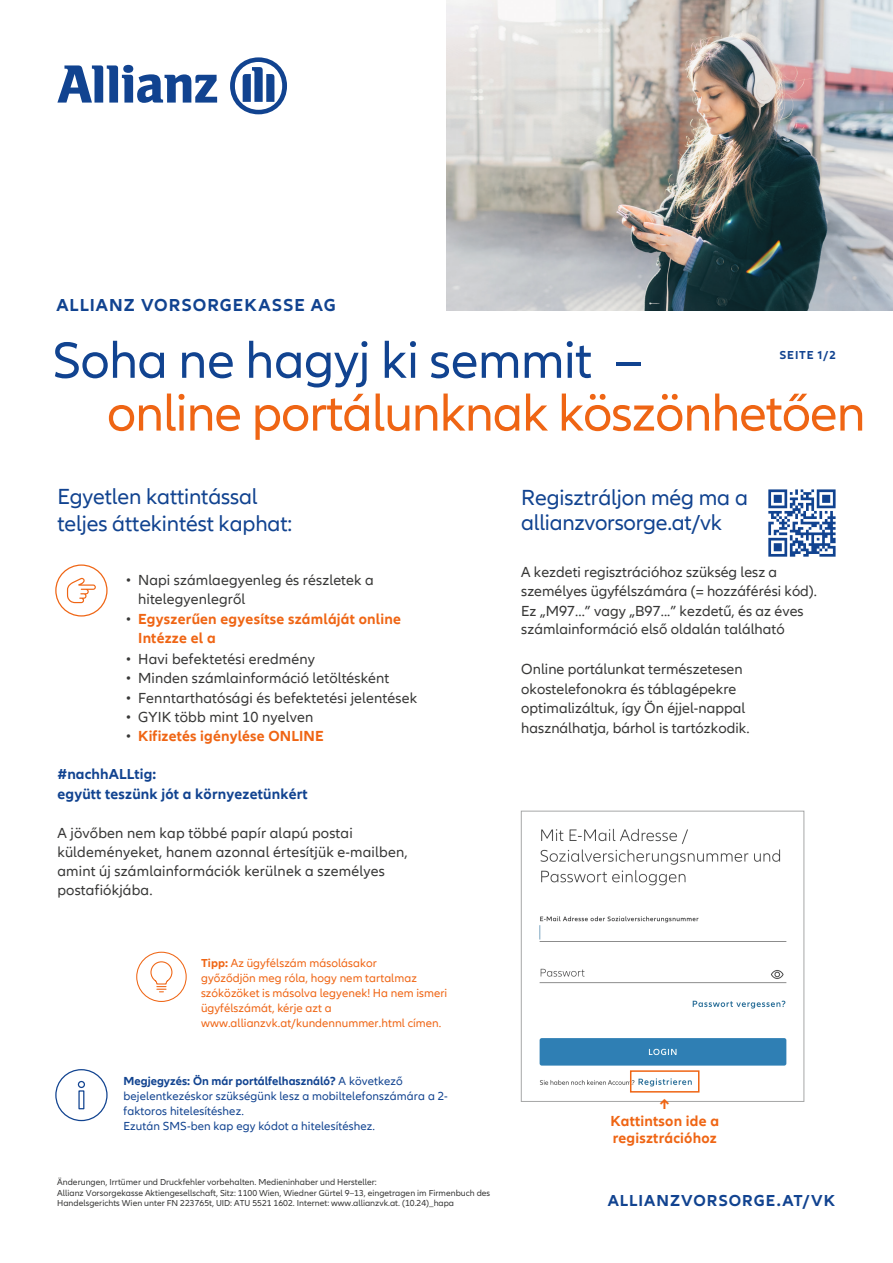
<style>
.page{position:relative;width:893px;height:1263px;background:#fff}
.page>*{position:absolute;margin:0;border:0;box-sizing:border-box;transform-origin:0 0}
.t1{font:52.8px "Allianz Neo";letter-spacing:-.02em;color:#ef6514}
.t2{font:52.8px "Allianz Neo";letter-spacing:-.01em;color:#114390}
.t3{font:22.5px/25.8px "Allianz Neo";letter-spacing:-.005em;color:#114390}
.t4{font:700 18px "Allianz Neo";letter-spacing:.055em;color:#114390}
.t5{font:700 16.5px "Allianz Neo";letter-spacing:.06em;color:#114390}
.t6{font:15px/19.5px "Allianz Neo";letter-spacing:.005em;color:#373736}
.t7{font:700 15px/16.5px "Allianz Neo";letter-spacing:.015em;color:#ef6514}
.t8{font:700 15px/19.5px "Allianz Neo";letter-spacing:.015em;color:#114390}
.t9{font:12px/15px "Allianz Neo";letter-spacing:.005em;color:#ef6514}
.t10{font:12px/15px "Allianz Neo";letter-spacing:.01em;color:#114390}
.t11{font:700 12px "Allianz Neo";letter-spacing:.07em;color:#114390}
.t12{font:9px/10.8px "Allianz Neo";color:#373736}
.s1{font-weight:400;color:#373736}
.s2{font-weight:700}
</style>
<div class="page">
<svg style="left:57px;top:65px;width:160px;height:38px"></svg>
<svg style="left:230px;top:57px;width:57px;height:57px"></svg>
<svg style="left:768px;top:489px;width:68px;height:68px"></svg>
<svg style="left:55px;top:1069px;width:53px;height:53px"></svg>
<img style="left:446px;top:0;width:447px;height:310px">
<svg style="left:67px;top:578px;width:29px;height:25px"></svg>
<div style="left:55px;top:564px;width:53px;height:52px;border:1px solid #ef6514;border-radius:50%"></div>
<img style="left:539px;top:828px;width:248px;height:265px">
<div style="left:521px;top:811px;width:283px;height:291px;border:1px solid #a6a7a7"></div>
<div style="left:630px;top:1070px;width:69px;height:22px;border:2px solid #ef6514"></div>
<svg style="left:150px;top:961px;width:23px;height:32px"></svg>
<div style="left:136px;top:952px;width:51px;height:50px;border:1px solid #ef6514;border-radius:50%"></div>
<p class="t4" style="left:56px;top:294px;width:281px">ALLIANZ VORSORGEKASSE AG</p>
<h1 class="t2" style="left:52px;top:330px;width:591px">Soha ne hagyj ki semmit –</h1>
<h1 class="t1" style="left:107px;top:383px;width:760px">online portálunknak köszönhetően</h1>
<p class="t11" style="left:779px;top:348px;width:58px">SEITE 1/2</p>
<h2 class="t3" style="left:58px;top:484px;width:236px;line-height:27px">Egyetlen kattintással teljes áttekintést kaphat:</h2>
<p class="t6" style="left:138px;top:570px;width:237px;text-indent:-13px">• Napi számlaegyenleg és részletek a hitelegyenlegről</p>
<p class="t7" style="left:138px;top:609px;width:264px;line-height:19.5px;text-indent:-13px"><span class="s1">•</span> Egyszerűen egyesítse számláját online<br>Intézze el a</p>
<p class="t6" style="left:125px;top:649px;width:191px">• Havi befektetési eredmény</p>
<p class="t6" style="left:125px;top:669px;width:265px">• Minden számlainformáció letöltésként</p>
<p class="t6" style="left:125px;top:688px;width:293px">• Fenntarthatósági és befektetési jelentések</p>
<p class="t6" style="left:125px;top:708px;width:189px">• GYIK több mint 10 nyelven</p>
<p class="t7" style="left:125px;top:728px;width:200px"><span class="s1">•</span> Kifizetés igénylése ONLINE</p>
<p class="t8" style="left:57px;top:764px;width:252px">#nachhALLtig:<br>együtt teszünk jót a környezetünkért</p>
<p class="t6" style="left:57px;top:824px;width:352px;line-height:19px">A jövőben nem kap többé papír alapú postai küldeményeket, hanem azonnal értesítjük e-mailben, amint új számlainformációk kerülnek a személyes postafiókjába.</p>
<p class="t9" style="left:201px;top:956px;width:248px"><span class="s2">Tipp:</span> Az ügyfélszám másolásakor<br>győződjön meg róla, hogy nem tartalmaz szóközöket is másolva legyenek! Ha nem ismeri ügyfélszámát, kérje azt a www.allianzvk.at/kundennummer.html címen.</p>
<p class="t10" style="left:123px;top:1073px;width:326px"><span class="s2">Megjegyzés: Ön már portálfelhasználó?</span> A következő bejelentkezéskor szükségünk lesz a mobiltelefonszámára a 2- faktoros hitelesítéshez.<br>Ezután SMS-ben kap egy kódot a hitelesítéshez.</p>
<p class="t12" style="left:57px;top:1176px;width:435px">Änderungen, Irrtümer und Druckfehler vorbehalten. Medieninhaber und Hersteller:<br>Allianz Vorsorgekasse Aktiengesellschaft, Sitz: 1100 Wien, Wiedner Gürtel 9–13, eingetragen im Firmenbuch des<br>Handelsgerichts Wien unter FN 223765t, UID: ATU 5521 1602. Internet: www.allianzvk.at. (10.24)_hapa</p>
<h2 class="t3" style="left:521px;top:485px;width:228px">Regisztráljon még ma a allianzvorsorge.at/vk</h2>
<p class="t6" style="left:521px;top:562px;width:297px">A kezdeti regisztrációhoz szükség lesz a személyes ügyfélszámára (= hozzáférési kód).<br>Ez „M97...” vagy „B97...” kezdetű, és az éves számlainformáció első oldalán található</p>
<p class="t6" style="left:521px;top:660px;width:230px">Online portálunkat természetesen okostelefonokra és táblagépekre optimalizáltuk, így Ön éjjel-nappal használhatja, bárhol is tartózkodik.</p>
<p class="t7" style="left:610px;top:1096px;width:110px;text-align:center">↑<br>Kattintson ide a regisztrációhoz</p>
<p class="t5" style="left:608px;top:1190px;width:229px">ALLIANZVORSORGE.AT/VK</p>
</div>
